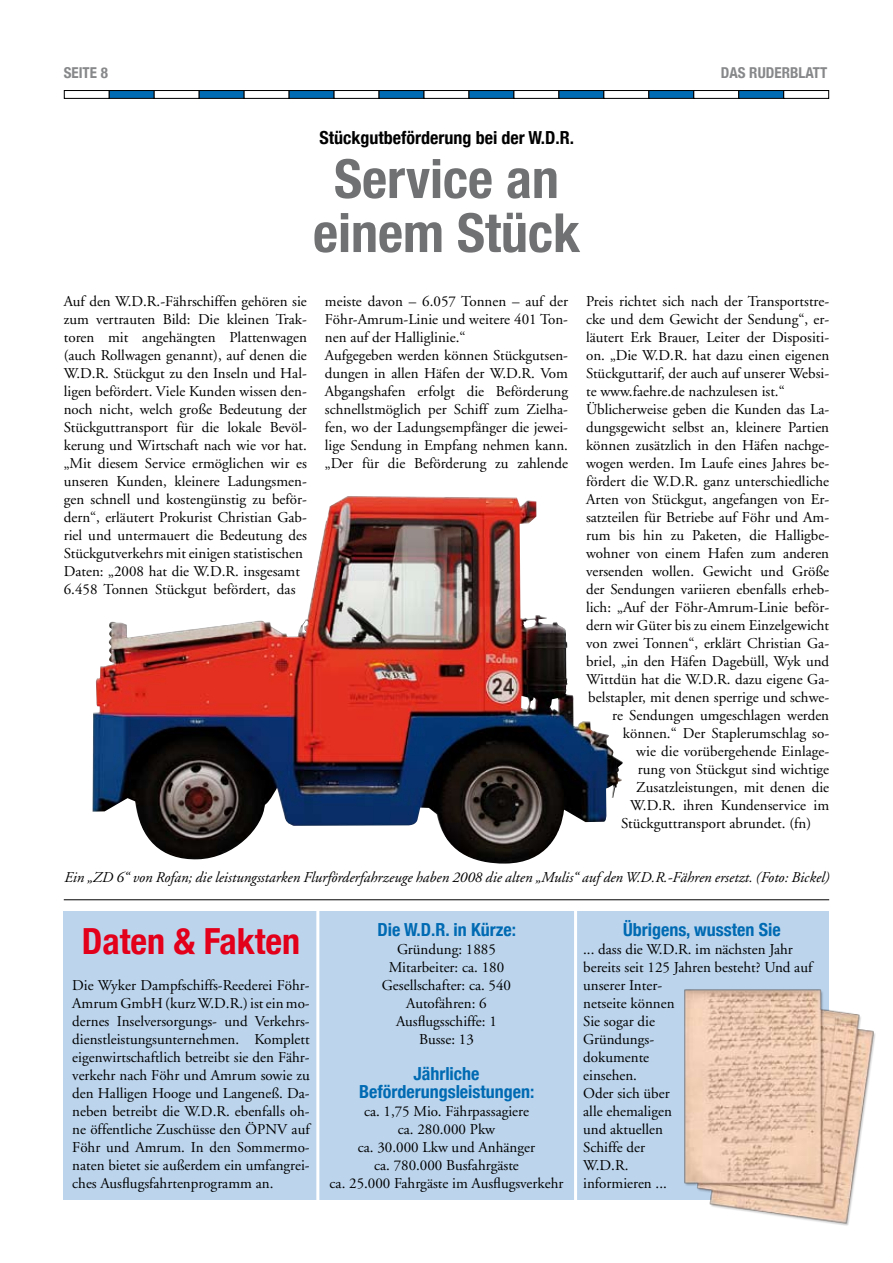
<style>
.page{position:relative;width:893px;height:1263px;background:#fff}
.page>*{position:absolute;margin:0;border:0;box-sizing:border-box;transform-origin:0 0}
.t1{font:700 condensed 54px/54px "Helvetica Neue";color:#707173;text-align:center}
.t2{font:700 condensed 36px "Helvetica Neue";color:#e2001a}
.t3{font:700 condensed 18px/18px "Helvetica Neue";color:#006ab2;text-align:center}
.t4{font:700 condensed 18px "Helvetica Neue";color:#000}
.t5{font:15px/18px "Adobe Garamond";color:#000}
.t6{font:italic 15px "Adobe Garamond";color:#000}
.t7{font:700 condensed 15px "Helvetica Neue";color:#87888a}
</style>
<div class="page">
<div style="left:64px;top:90px;width:46px;height:9px;border:1px solid #000"></div>
<div style="left:109px;top:91px;width:45px;height:7px;background:#006ab2"></div>
<div style="left:109px;top:90px;width:46px;height:9px;border:1px solid #000"></div>
<div style="left:154px;top:90px;width:46px;height:9px;border:1px solid #000"></div>
<div style="left:199px;top:91px;width:45px;height:7px;background:#006ab2"></div>
<div style="left:199px;top:90px;width:46px;height:9px;border:1px solid #000"></div>
<div style="left:244px;top:90px;width:46px;height:9px;border:1px solid #000"></div>
<div style="left:289px;top:91px;width:45px;height:7px;background:#006ab2"></div>
<div style="left:289px;top:90px;width:46px;height:9px;border:1px solid #000"></div>
<div style="left:334px;top:90px;width:46px;height:9px;border:1px solid #000"></div>
<div style="left:379px;top:91px;width:45px;height:7px;background:#006ab2"></div>
<div style="left:379px;top:90px;width:45px;height:9px;border:1px solid #000"></div>
<div style="left:423px;top:90px;width:46px;height:9px;border:1px solid #000"></div>
<div style="left:469px;top:91px;width:45px;height:7px;background:#006ab2"></div>
<div style="left:468px;top:90px;width:46px;height:9px;border:1px solid #000"></div>
<div style="left:513px;top:90px;width:46px;height:9px;border:1px solid #000"></div>
<div style="left:559px;top:91px;width:45px;height:7px;background:#006ab2"></div>
<div style="left:558px;top:90px;width:46px;height:9px;border:1px solid #000"></div>
<div style="left:603px;top:90px;width:46px;height:9px;border:1px solid #000"></div>
<div style="left:649px;top:91px;width:45px;height:7px;background:#006ab2"></div>
<div style="left:648px;top:90px;width:46px;height:9px;border:1px solid #000"></div>
<div style="left:693px;top:90px;width:46px;height:9px;border:1px solid #000"></div>
<div style="left:739px;top:91px;width:45px;height:7px;background:#006ab2"></div>
<div style="left:738px;top:90px;width:46px;height:9px;border:1px solid #000"></div>
<div style="left:783px;top:90px;width:46px;height:9px;border:1px solid #000"></div>
<div style="left:64px;top:911px;width:765px;height:288px;background:#bcd5ed"></div>
<hr style="left:64px;top:899px;width:765px;height:1px;background:#000">
<hr style="left:316px;top:907px;width:3px;height:302px;background:#fff">
<hr style="left:574px;top:909px;width:3px;height:300px;background:#fff">
<img style="left:92px;top:496px;width:531px;height:368px">
<img style="left:668px;top:989px;width:208px;height:237px">
<p class="t7" style="left:64px;top:64px;width:46px">seite 8</p>
<p class="t7" style="left:721px;top:64px;width:108px">Das Ruderblatt</p>
<p class="t4" style="left:319px;top:127px;width:256px">Stückgutbeförderung bei der W.D.R.</p>
<h1 class="t1" style="left:313px;top:151px;width:269px">Service an einem Stück</h1>
<p class="t5" style="left:64px;top:293px;width:245px">Auf den W.D.R.-Fährschiffen gehören sie zum vertrauten Bild: Die kleinen Trak&shy;toren mit angehängten Plattenwagen (auch Rollwagen genannt), auf denen die W.D.R. Stückgut zu den Inseln und Hal&shy;ligen befördert. Viele Kunden wissen den&shy;noch nicht, welch große Bedeutung der Stückguttransport für die lokale Bevöl&shy;kerung und Wirtschaft nach wie vor hat. „Mit diesem Service ermöglichen wir es unseren Kunden, kleinere Ladungsmen&shy;gen schnell und kostengünstig zu beför&shy;dern“, erläutert Prokurist Christian Gab&shy;riel und untermauert die Bedeutung des Stückgutverkehrs mit einigen statistischen Daten: „2008 hat die W.D.R. insgesamt 6.458 Tonnen Stückgut befördert, das</p>
<p class="t5" style="left:325px;top:293px;width:245px">meiste davon – 6.057 Tonnen – auf der Föhr-Amrum-Linie und weitere 401 Ton&shy;nen auf der Halliglinie.“<br>Aufgegeben werden können Stückgutsen&shy;dungen in allen Häfen der W.D.R. Vom Abgangshafen erfolgt die Beförderung schnellstmöglich per Schiff zum Zielha&shy;fen, wo der Ladungsempfänger die jewei&shy;lige Sendung in Empfang nehmen kann. „Der für die Beförderung zu zahlende</p>
<p class="t5" style="left:586px;top:293px;width:245px">Preis richtet sich nach der Transportstre-</p>
<p class="t5" style="left:586px;top:311px;width:245px">cke und dem Gewicht der Sendung“, er-</p>
<p class="t5" style="left:586px;top:329px;width:245px">läutert Erk Brauer, Leiter der Dispositi-</p>
<p class="t5" style="left:586px;top:347px;width:245px">on. „Die W.D.R. hat dazu einen eigenen</p>
<p class="t5" style="left:586px;top:365px;width:245px">Stückguttarif, der auch auf unserer Websi-</p>
<p class="t5" style="left:586px;top:383px;width:200px">te www.faehre.de nachzulesen ist.“</p>
<p class="t5" style="left:586px;top:401px;width:245px">Üblicherweise geben die Kunden das La-</p>
<p class="t5" style="left:586px;top:419px;width:245px">dungsgewicht selbst an, kleinere Partien</p>
<p class="t5" style="left:586px;top:437px;width:245px">können zusätzlich in den Häfen nachge-</p>
<p class="t5" style="left:586px;top:455px;width:245px">wogen werden. Im Laufe eines Jahres be-</p>
<p class="t5" style="left:586px;top:473px;width:245px">fördert die W.D.R. ganz unterschiedliche</p>
<p class="t5" style="left:586px;top:491px;width:245px">Arten von Stückgut, angefangen von Er-</p>
<p class="t5" style="left:586px;top:509px;width:245px">satzteilen für Betriebe auf Föhr und Am-</p>
<p class="t5" style="left:586px;top:527px;width:245px">rum bis hin zu Paketen, die Halligbe-</p>
<p class="t5" style="left:586px;top:545px;width:245px">wohner von einem Hafen zum anderen</p>
<p class="t5" style="left:586px;top:563px;width:245px">versenden wollen. Gewicht und Größe</p>
<p class="t5" style="left:586px;top:581px;width:245px">der Sendungen variieren ebenfalls erheb-</p>
<p class="t5" style="left:586px;top:599px;width:245px">lich: „Auf der Föhr-Amrum-Linie beför-</p>
<p class="t5" style="left:586px;top:617px;width:245px">dern wir Güter bis zu einem Einzelgewicht</p>
<p class="t5" style="left:586px;top:635px;width:245px">von zwei Tonnen“, erklärt Christian Ga-</p>
<p class="t5" style="left:586px;top:653px;width:245px">briel, „in den Häfen Dagebüll, Wyk und</p>
<p class="t5" style="left:586px;top:671px;width:245px">Wittdün hat die W.D.R. dazu eigene Ga-</p>
<p class="t5" style="left:588px;top:689px;width:242px">belstapler, mit denen sperrige und schwe-</p>
<p class="t5" style="left:612px;top:707px;width:218px">re Sendungen umgeschlagen werden</p>
<p class="t5" style="left:623px;top:725px;width:208px">können.“ Der Staplerumschlag so-</p>
<p class="t5" style="left:636px;top:743px;width:194px">wie die vorübergehende Einlage-</p>
<p class="t5" style="left:638px;top:761px;width:193px">rung von Stückgut sind wichtige</p>
<p class="t5" style="left:636px;top:779px;width:194px">Zusatzleistungen, mit denen die</p>
<p class="t5" style="left:630px;top:797px;width:200px">W.D.R. ihren Kundenservice im</p>
<p class="t5" style="left:621px;top:815px;width:191px">Stückguttransport abrundet. (fn)</p>
<p class="t6" style="left:64px;top:869px;width:767px">Ein „ZD 6“ von Rofan; die leistungsstarken Flurförderfahrzeuge haben 2008 die alten „Mulis“ auf den W.D.R.-Fähren ersetzt. (Foto: Bickel)</p>
<h2 class="t2" style="left:82px;top:919px;width:220px">Daten &amp; Fakten</h2>
<p class="t5" style="left:72px;top:977px;width:239px;text-align:justify">Die Wyker Dampfschiffs-Reederei Föhr-Amrum GmbH (kurz W.D.R.) ist ein mo&shy;dernes Inselversorgungs- und Verkehrs&shy;dienstleistungsunternehmen. Komplett eigenwirtschaftlich betreibt sie den Fähr&shy;verkehr nach Föhr und Amrum sowie zu den Halligen Hooge und Langeneß. Da&shy;neben betreibt die W.D.R. ebenfalls oh&shy;ne öffentliche Zuschüsse den ÖPNV auf Föhr und Amrum. In den Sommermo&shy;naten bietet sie außerdem ein umfangrei&shy;ches Ausflugsfahrtenprogramm an.</p>
<p class="t3" style="left:378px;top:920px;width:140px">Die W.D.R. in Kürze:</p>
<p class="t5" style="left:382px;top:941px;width:131px;text-align:center">Gründung: 1885<br>Mitarbeiter: ca. 180<br>Gesellschafter: ca. 540<br>Autofähren: 6<br>Ausflugsschiffe: 1<br>Busse: 13</p>
<p class="t3" style="left:359px;top:1064px;width:177px">Jährliche<br>Beförderungsleistungen:</p>
<p class="t5" style="left:330px;top:1103px;width:235px;text-align:center">ca. 1,75 Mio. Fährpassagiere<br>ca. 280.000 Pkw<br>ca. 30.000 Lkw und Anhänger<br>ca. 780.000 Busfahrgäste<br>ca. 25.000 Fahrgäste im Ausflugsverkehr</p>
<p class="t3" style="left:623px;top:920px;width:159px">Übrigens, wussten Sie</p>
<p class="t5" style="left:583px;top:941px;width:231px">... dass die W.D.R. im nächsten Jahr bereits seit 125 Jahren besteht? Und auf unserer Inter-<br>netseite können<br>Sie sogar die<br>Gründungs-<br>dokumente<br>einsehen.<br>Oder sich über<br>alle ehemaligen<br>und aktuellen<br>Schiffe der<br>W.D.R.<br>informieren ...</p>
</div>
